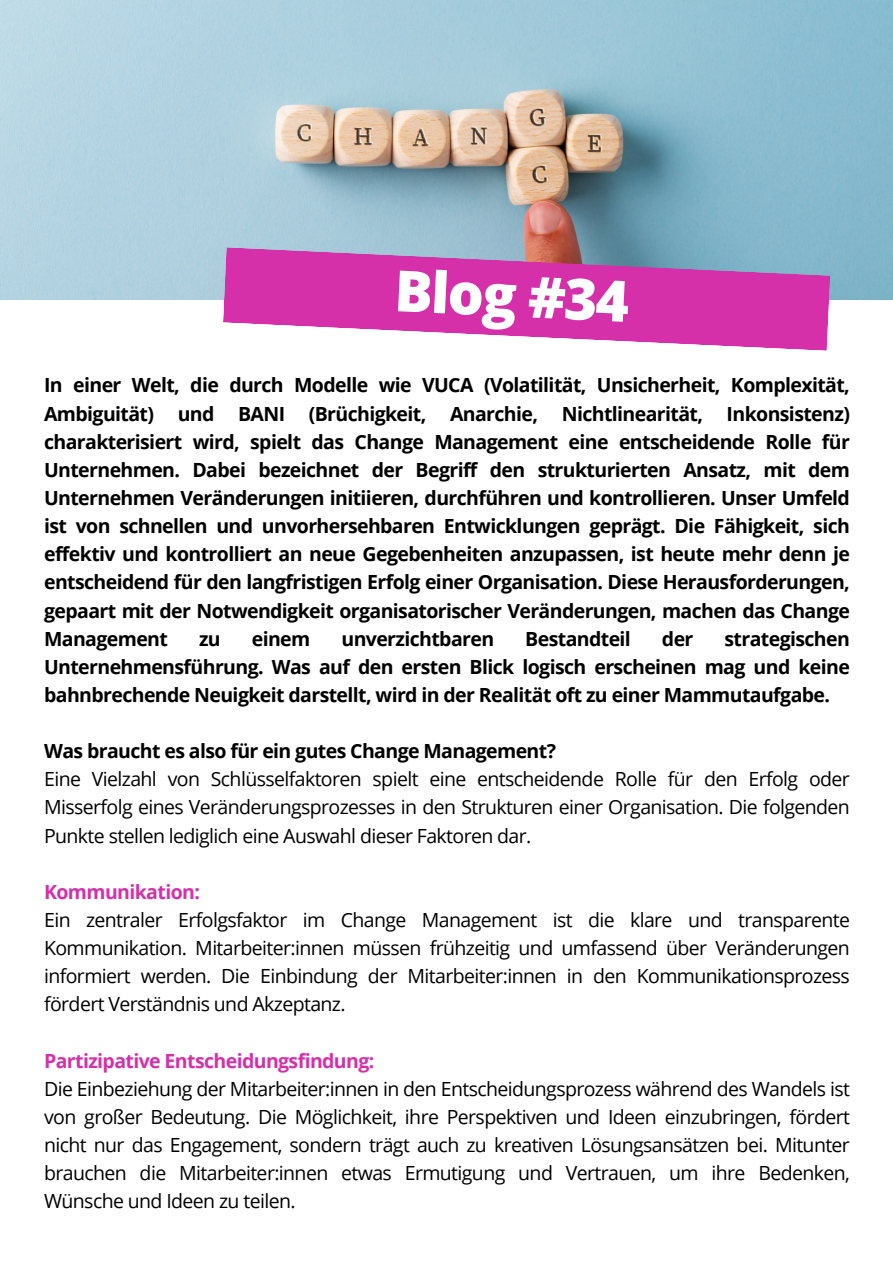
<style>
.page{position:relative;width:893px;height:1264px;background:#fff}
.page>*{position:absolute;margin:0;border:0;box-sizing:border-box;transform-origin:0 0}
.t1{font:800 57px "Open Sans";color:#fff}
.t2{font:700 19.5px/28.2px "Open Sans";letter-spacing:-.03em;color:#000;text-align:justify}
.t3{font:19.5px/28.2px "Open Sans";letter-spacing:-.03em;color:#000;text-align:justify}
.t4{font:700 19.5px "Open Sans";letter-spacing:-.03em;color:#d62faa}
</style>
<div class="page">
<img style="left:0;top:1px;width:892px;height:298px">
<svg style="left:223px;top:247px;width:607px;height:104px;fill:#d62faa"></svg>
<p class="t1" style="left:397px;top:250px;width:236px;rotate:3deg">Blog #34</p>
<p class="t2" style="left:44px;top:371px;width:807px">In einer Welt, die durch Modelle wie VUCA (Volatilität, Unsicherheit, Komplexität, Ambiguität) und BANI (Brüchigkeit, Anarchie, Nichtlinearität, Inkonsistenz) charakterisiert wird, spielt das Change Management eine entscheidende Rolle für Unternehmen. Dabei bezeichnet der Begriff den strukturierten Ansatz, mit dem Unternehmen Veränderungen initiieren, durchführen und kontrollieren. Unser Umfeld ist von schnellen und unvorhersehbaren Entwicklungen geprägt. Die Fähigkeit, sich effektiv und kontrolliert an neue Gegebenheiten anzupassen, ist heute mehr denn je entscheidend für den langfristigen Erfolg einer Organisation. Diese Herausforderungen, gepaart mit der Notwendigkeit organisatorischer Veränderungen, machen das Change Management</p>
<p class="t2" style="left:44px;top:624px;width:807px;text-indent:680px">strategischen Unternehmensführung. Was auf den ersten Blick logisch erscheinen mag und keine bahnbrechende Neuigkeit darstellt, wird in der Realität oft zu einer Mammutaufgabe.</p>
<h1 class="t2" style="left:44px;top:736px;width:513px">Was braucht es also für ein gutes Change Management?</h1>
<h2 class="t3" style="left:44px;top:764px;width:807px">Eine Vielzahl von Schlüsselfaktoren spielt eine entscheidende Rolle für den Erfolg oder Misserfolg eines Veränderungsprozesses in den Strukturen einer Organisation. Die folgenden Punkte stellen lediglich eine Auswahl dieser Faktoren dar.</h2>
<p class="t4" style="left:44px;top:878px;width:157px">Kommunikation:</p>
<p class="t3" style="left:44px;top:905px;width:807px">Ein zentraler Erfolgsfaktor im Change Management ist die klare und transparente Kommunikation. Mitarbeiter:innen müssen frühzeitig und umfassend über Veränderungen informiert werden. Die Einbindung der Mitarbeiter:innen in den Kommunikationsprozess fördert Verständnis und Akzeptanz.</p>
<p class="t4" style="left:44px;top:1046px;width:332px">Partizipative Entscheidungsfindung:</p>
<p class="t3" style="left:44px;top:1074px;width:807px">Die Einbeziehung der Mitarbeiter:innen in den Entscheidungsprozess während des Wandels ist von großer Bedeutung. Die Möglichkeit, ihre Perspektiven und Ideen einzubringen, fördert nicht nur das Engagement, sondern trägt auch zu kreativen Lösungsansätzen bei. Mitunter brauchen die Mitarbeiter:innen etwas Ermutigung und Vertrauen, um ihre Bedenken, Wünsche und Ideen zu teilen.</p>
<p class="t2" style="left:199px;top:624px;width:23px">zu</p>
<p class="t2" style="left:252px;top:624px;width:60px">einem</p>
<p class="t2" style="left:341px;top:624px;width:154px">unverzichtbaren</p>
<p class="t2" style="left:525px;top:624px;width:107px">Bestandteil</p>
<p class="t2" style="left:662px;top:624px;width:33px">der</p>
</div>
